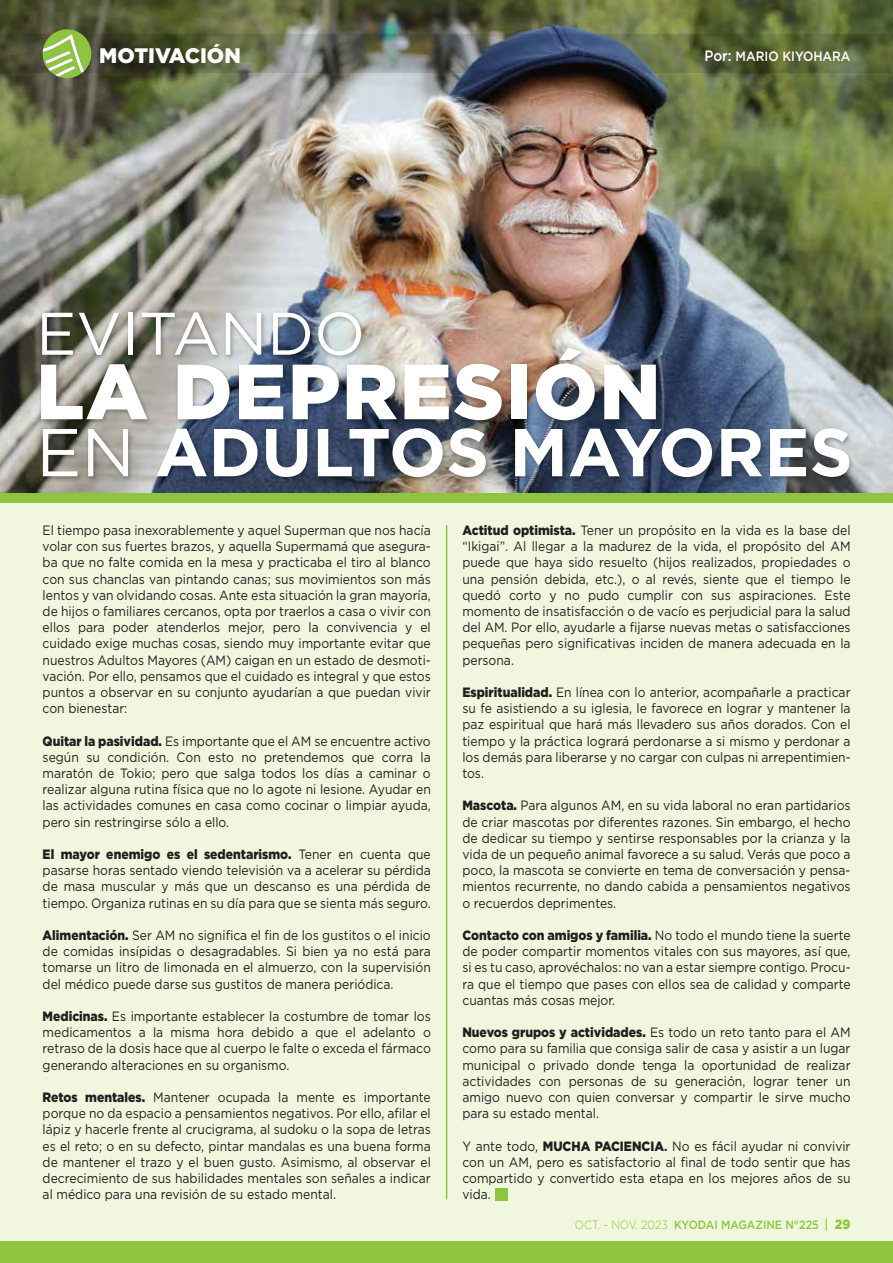
<style>
.page{position:relative;width:893px;height:1263px;background:#f1f6de}
.page>*{position:absolute;margin:0;border:0;box-sizing:border-box;transform-origin:0 0}
.t1{font:900 78px "Gotham";letter-spacing:.02em;color:#fff}
.t2{font:700 67.5px "Gotham";color:#fff}
.t3{font:60px "Gotham";color:#fff}
.t4{font:900 21px "Gotham";color:#fff}
.t5{font:13.5px/16.2px "Gotham";color:#221e1f;text-align:justify;scale:.9 1}
.t6{font:500 13.5px "Gotham";color:#fff;scale:.9 1}
.t7{font:500 12px "Gotham";color:#8dc63e;scale:.9 1}
.s1{font-size:15px}
.s2{font-weight:400}
.s3{font-weight:900}
.s4{font-weight:700}
.s5{font-weight:300}
.s6{font-family:"Section";font-weight:700;font-size:13.5px}
.s7{font-weight:900;font-size:13.5px}
</style>
<div class="page">
<div style="left:0;top:1242px;width:893px;height:21px;background:#8dc63e"></div>
<img style="left:0;top:0;width:893px;height:493px">
<img style="left:0;top:34px;width:893px;height:39px">
<hr style="left:446px;top:525px;width:1px;height:674px;background:#8dc63e">
<div style="left:0;top:493px;width:893px;height:9px;background:#8dc63e"></div>
<div style="left:496px;top:1188px;width:12px;height:12px;background:#8dc63e"></div>
<svg style="left:43px;top:27px;width:49px;height:51px;background:#90af5f"></svg>
<img style="left:31px;top:299px;width:830px;height:204px">
<h3 class="t4" style="left:99px;top:41px;width:143px">MOTIVACIÓN</h3>
<p class="t6" style="left:704px;top:48px;width:164px"><span class="s1">Por:</span> MARIO KIYOHARA</p>
<h3 class="t3" style="left:36px;top:295px;width:330px">EVITANDO</h3>
<h1 class="t1" style="left:36px;top:338px;width:626px">LA DEPRESIÓN</h1>
<h2 class="t2" style="left:36px;top:408px;width:818px"><span class="s2">EN</span> ADULTOS MAYORES</h2>
<p class="t5" style="left:43px;top:522px;width:433px">El tiempo pasa inexorablemente y aquel Superman que nos hacía volar con sus fuertes brazos, y aquella Supermamá que asegura&shy;ba que no falte comida en la mesa y practicaba el tiro al blanco con sus chanclas van pintando canas; sus movimientos son más lentos y van olvidando cosas. Ante esta situación la gran mayoría, de hijos o familiares cercanos, opta por traerlos a casa o vivir con ellos para poder atenderlos mejor, pero la convivencia y el cuidado exige muchas cosas, siendo muy importante evitar que nuestros Adultos Mayores (AM) caigan en un estado de desmoti&shy;vación. Por ello, pensamos que el cuidado es integral y que estos puntos a observar en su conjunto ayudarían a que puedan vivir con bienestar:</p>
<p class="t5" style="left:43px;top:732px;width:433px"><span class="s3">Quitar la pasividad.</span> Es importante que el AM se encuentre activo según su condición. Con esto no pretendemos que corra la maratón de Tokio; pero que salga todos los días a caminar o realizar alguna rutina física que no lo agote ni lesione. Ayudar en las actividades comunes en casa como cocinar o limpiar ayuda, pero sin restringirse sólo a ello.</p>
<p class="t5" style="left:43px;top:846px;width:433px"><span class="s3">El mayor enemigo es el sedentarismo.</span> Tener en cuenta que pasarse horas sentado viendo televisión va a acelerar su pérdida de masa muscular y más que un descanso es una pérdida de tiempo. Organiza rutinas en su día para que se sienta más seguro.</p>
<p class="t5" style="left:43px;top:927px;width:433px"><span class="s3">Alimentación.</span> Ser AM no significa el fin de los gustitos o el inicio de comidas insípidas o desagradables. Si bien ya no está para tomarse un litro de limonada en el almuerzo, con la supervisión del médico puede darse sus gustitos de manera periódica.</p>
<p class="t5" style="left:43px;top:1008px;width:433px"><span class="s3">Medicinas.</span> Es importante establecer la costumbre de tomar los medicamentos a la misma hora debido a que el adelanto o retraso de la dosis hace que al cuerpo le falte o exceda el fármaco generando alteraciones en su organismo.</p>
<p class="t5" style="left:43px;top:1089px;width:433px"><span class="s3">Retos mentales.</span> Mantener ocupada la mente es importante porque no da espacio a pensamientos negativos. Por ello, afilar el lápiz y hacerle frente al crucigrama, al sudoku o la sopa de letras es el reto; o en su defecto, pintar mandalas es una buena forma de mantener el trazo y el buen gusto. Asimismo, al observar el decrecimiento de sus habilidades mentales son señales a indicar al médico para una revisión de su estado mental.</p>
<p class="t5" style="left:462px;top:522px;width:433px"><span class="s3">Actitud optimista.</span> Tener un propósito en la vida es la base del “Ikigai”. Al llegar a la madurez de la vida, el propósito del AM puede que haya sido resuelto (hijos realizados, propiedades o una pensión debida, etc.), o al revés, siente que el tiempo le quedó corto y no pudo cumplir con sus aspiraciones. Este momento de insatisfacción o de vacío es perjudicial para la salud del AM. Por ello, ayudarle a fijarse nuevas metas o satisfacciones pequeñas pero significativas inciden de manera adecuada en la persona.</p>
<p class="t5" style="left:462px;top:684px;width:433px"><span class="s3">Espiritualidad.</span> En línea con lo anterior, acompañarle a practicar su fe asistiendo a su iglesia, le favorece en lograr y mantener la paz espiritual que hará más llevadero sus años dorados. Con el tiempo y la práctica logrará perdonarse a si mismo y perdonar a los demás para liberarse y no cargar con culpas ni arrepentimien&shy;tos.</p>
<p class="t5" style="left:462px;top:797px;width:433px"><span class="s3">Mascota.</span> Para algunos AM, en su vida laboral no eran partidarios de criar mascotas por diferentes razones. Sin embargo, el hecho de dedicar su tiempo y sentirse responsables por la crianza y la vida de un pequeño animal favorece a su salud. Verás que poco a poco, la mascota se convierte en tema de conversación y pensa&shy;mientos recurrente, no dando cabida a pensamientos negativos o recuerdos deprimentes.</p>
<p class="t5" style="left:462px;top:927px;width:433px"><span class="s3">Contacto con amigos y familia.</span> No todo el mundo tiene la suerte de poder compartir momentos vitales con sus mayores, así que, si es tu caso, aprovéchalos: no van a estar siempre contigo. Procu&shy;ra que el tiempo que pases con ellos sea de calidad y comparte cuantas más cosas mejor.</p>
<p class="t5" style="left:462px;top:1024px;width:433px"><span class="s3">Nuevos grupos y actividades.</span> Es todo un reto tanto para el AM como para su familia que consiga salir de casa y asistir a un lugar municipal o privado donde tenga la oportunidad de realizar actividades con personas de su generación, lograr tener un amigo nuevo con quien conversar y compartir le sirve mucho para su estado mental.</p>
<p class="t5" style="left:462px;top:1137px;width:433px">Y ante todo, <span class="s3">MUCHA PACIENCIA</span><span class="s4">.</span> No es fácil ayudar ni convivir con un AM, pero es satisfactorio al final de todo sentir que has compartido y convertido esta etapa en los mejores años de su vida.</p>
<p class="t7" style="left:575px;top:1217px;width:308px"><span class="s5">OCT. - NOV. 2023</span> KYODAI MAGAZINE N°225 <span class="s6">|</span> <span class="s7">29</span></p>
</div>
